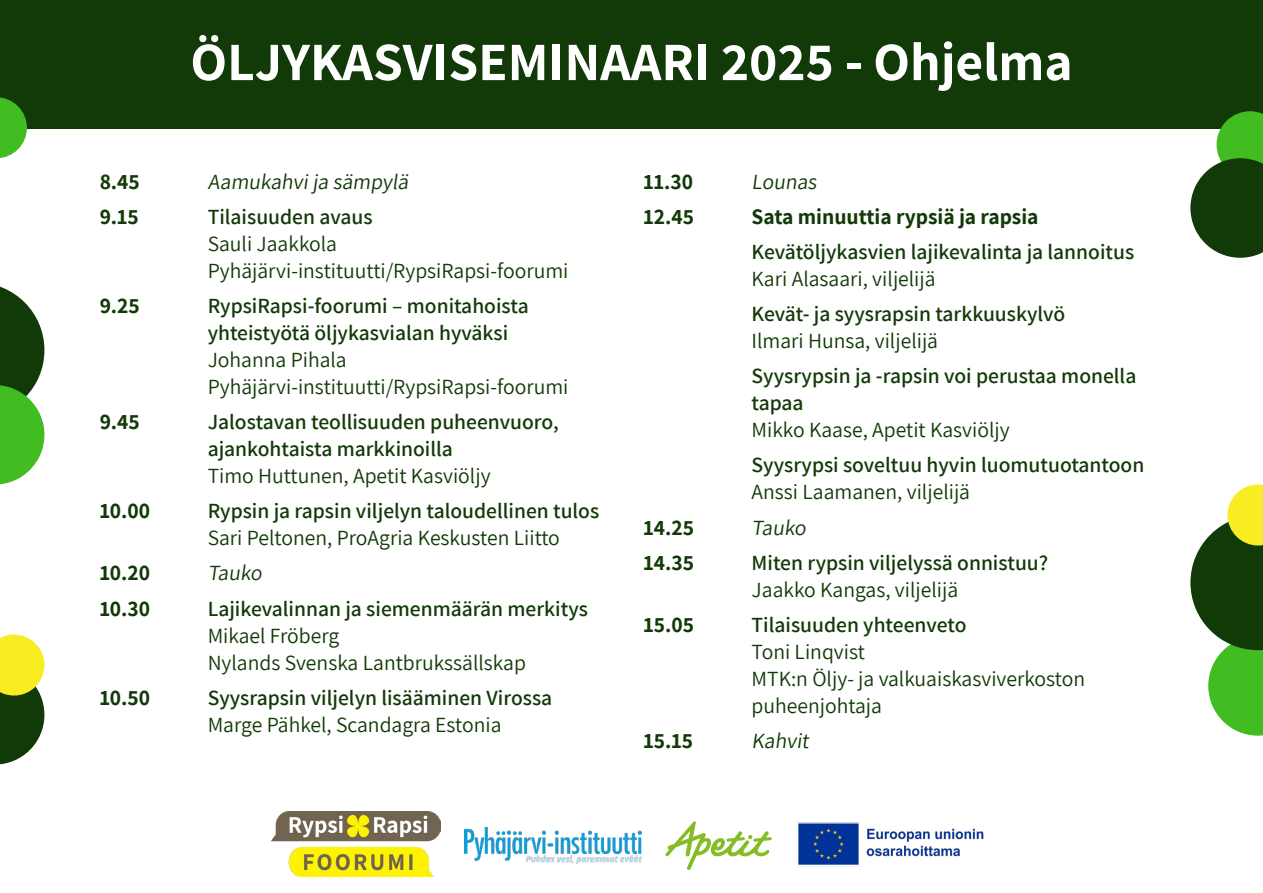
<style>
.page{position:relative;width:1263px;height:893px;background:#fff}
.page>*{position:absolute;margin:0;border:0;box-sizing:border-box;transform-origin:0 0}
.t1{font:700 54px "Assistant";color:#fff}
.t2{font:21.6px/27px "Assistant";color:#123a08}
.t3{font:600 21.6px/27px "Assistant";color:#123a08}
.t4{font:700 21.6px "Assistant";color:#123a08}
</style>
<div class="page">
<div style="left:0;top:0;width:1263px;height:129px;background:#123a08"></div>
<svg style="left:0;top:97px;width:27px;height:61px"></svg>
<svg style="left:0;top:286px;width:44px;height:199px"></svg>
<svg style="left:0;top:635px;width:44px;height:130px;background:#909d36"></svg>
<svg style="left:1190px;top:485px;width:73px;height:251px"></svg>
<img style="left:465px;top:828px;width:176px;height:35px">
<img style="left:271px;top:812px;width:169px;height:64px">
<img style="left:797px;top:822px;width:187px;height:45px">
<svg style="left:665px;top:821px;width:107px;height:49px"></svg>
<svg style="left:1190px;top:111px;width:73px;height:147px"></svg>
<h1 class="t1" style="left:190px;top:25px;width:884px">ÖLJYKASVISEMINAARI 2025 - Ohjelma</h1>
<p class="t4" style="left:100px;top:167px;width:42px">8.45</p>
<p class="t2" style="left:208px;top:167px;width:206px">Aamukahvija sämpylä</p>
<p class="t4" style="left:100px;top:202px;width:41px">9.15</p>
<p class="t3" style="left:208px;top:202px;width:166px">Tilaisuuden avaus</p>
<p class="t2" style="left:208px;top:229px;width:362px">Sauli Jaakkola<br>Pyhäjärvi-instituutti/RypsiRapsi-foorumi</p>
<p class="t4" style="left:100px;top:291px;width:42px">9.25</p>
<p class="t3" style="left:208px;top:292px;width:323px">RypsiRapsi-foorumi – monitahoista yhteistyötä öljykasvialan hyväksi</p>
<p class="t2" style="left:208px;top:345px;width:362px">Johanna Pihala<br>Pyhäjärvi-instituutti/RypsiRapsi-foorumi</p>
<p class="t4" style="left:100px;top:407px;width:42px">9.45</p>
<p class="t3" style="left:208px;top:408px;width:353px">Jalostavan teollisuuden puheenvuoro, ajankohtaista markkinoilla</p>
<p class="t2" style="left:208px;top:462px;width:284px">Timo Huttunen, Apetit Kasviöljy</p>
<p class="t4" style="left:100px;top:496px;width:52px">10.00</p>
<p class="t3" style="left:208px;top:497px;width:393px">Rypsin ja rapsin viljelyn taloudellinen tulos</p>
<p class="t2" style="left:208px;top:524px;width:354px">Sari Peltonen, ProAgria Keskusten Liitto</p>
<p class="t4" style="left:100px;top:558px;width:52px">10.20</p>
<p class="t2" style="left:208px;top:559px;width:60px">Tauko</p>
<p class="t4" style="left:100px;top:593px;width:52px">10.30</p>
<p class="t3" style="left:208px;top:594px;width:382px">Lajikevalinnan ja siemenmäärän merkitys</p>
<p class="t2" style="left:208px;top:621px;width:320px">Mikael Fröberg<br>Nylands Svenska Lantbrukssällskap</p>
<p class="t4" style="left:100px;top:683px;width:52px">10.50</p>
<p class="t3" style="left:208px;top:683px;width:346px">Syysrapsin viljelyn lisääminen Virossa</p>
<p class="t2" style="left:208px;top:710px;width:295px">Marge Pähkel, Scandagra Estonia</p>
<p class="t4" style="left:644px;top:167px;width:51px">11.30</p>
<p class="t2" style="left:752px;top:167px;width:70px">Lounas</p>
<p class="t4" style="left:644px;top:202px;width:52px">12.45</p>
<p class="t4" style="left:752px;top:202px;width:288px">Sata minuuttia rypsiä ja rapsia</p>
<p class="t3" style="left:752px;top:238px;width:384px">Kevätöljykasvien lajikevalinta ja lannoitus</p>
<p class="t2" style="left:752px;top:264px;width:185px">Kari Alasaari, viljelijä</p>
<p class="t3" style="left:752px;top:300px;width:315px">Kevät- ja syysrapsin tarkkuuskylvö</p>
<p class="t2" style="left:752px;top:327px;width:188px">Ilmari Hunsa, viljelijä</p>
<p class="t3" style="left:752px;top:362px;width:386px">Syysrypsin ja -rapsin voi perustaa monella tapaa</p>
<p class="t2" style="left:752px;top:416px;width:260px">Mikko Kaase, Apetit Kasviöljy</p>
<p class="t3" style="left:752px;top:451px;width:394px">Syysrypsi soveltuu hyvin luomutuotantoon</p>
<p class="t2" style="left:752px;top:478px;width:220px">Anssi Laamanen, viljelijä</p>
<p class="t4" style="left:644px;top:512px;width:52px">14.25</p>
<p class="t2" style="left:752px;top:513px;width:60px">Tauko</p>
<p class="t4" style="left:644px;top:548px;width:52px">14.35</p>
<p class="t3" style="left:752px;top:548px;width:298px">Miten rypsin viljelyssä onnistuu?</p>
<p class="t2" style="left:752px;top:575px;width:208px">Jaakko Kangas, viljelijä</p>
<p class="t4" style="left:644px;top:610px;width:52px">15.05</p>
<p class="t3" style="left:752px;top:610px;width:216px">Tilaisuuden yhteenveto</p>
<p class="t2" style="left:752px;top:637px;width:335px">Toni Linqvist<br>MTK:n Öljy- ja valkuaiskasviverkoston puheenjohtaja</p>
<p class="t4" style="left:644px;top:726px;width:51px">15.15</p>
<p class="t2" style="left:752px;top:726px;width:63px">Kahvit</p>
</div>
